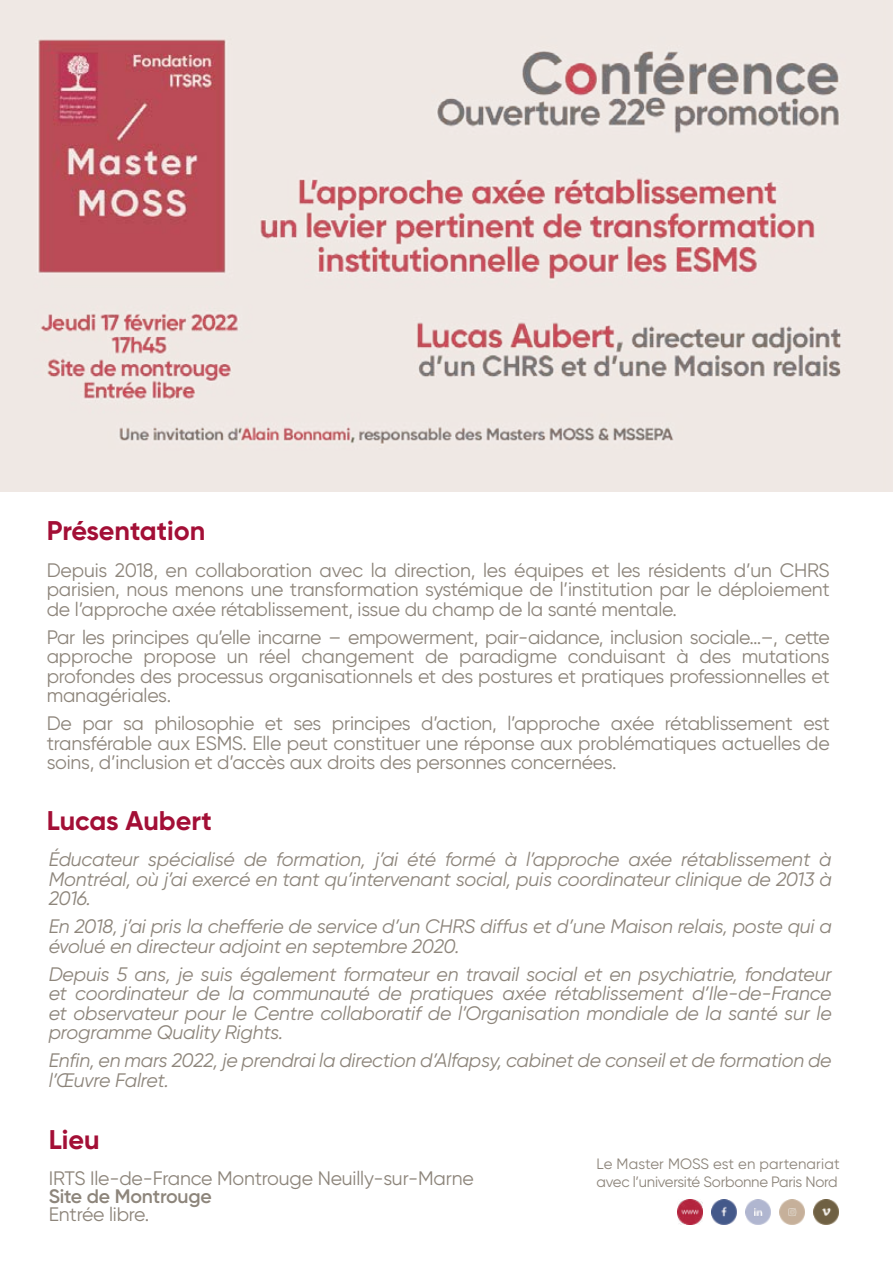
<style>
.page{position:relative;width:893px;height:1263px;background:#fff}
.page>*{position:absolute;margin:0;border:0;box-sizing:border-box;transform-origin:0 0}
.t1{font:700 27px "Gilroy";color:#a30f36}
.t2{font:19.5px/19.5px "Gilroy";letter-spacing:-.01em;color:#8d857b;text-align:justify}
.t3{font:italic 19.5px/19.5px "Gilroy";letter-spacing:-.01em;color:#8d857b;text-align:justify}
.t4{font:600 19.5px "Gilroy";letter-spacing:-.01em;color:#8d857b}
.t5{font:15px/18px "Gilroy";letter-spacing:-.02em;color:#8d857b}
</style>
<div class="page">
<img style="left:0;top:0;width:893px;height:492px">
<img style="left:813px;top:1199px;width:26px;height:26px">
<img style="left:779px;top:1199px;width:26px;height:26px">
<img style="left:711px;top:1199px;width:26px;height:26px">
<img style="left:677px;top:1199px;width:26px;height:26px">
<img style="left:745px;top:1199px;width:26px;height:26px">
<h1 class="t1" style="left:47px;top:514px;width:160px">Présentation</h1>
<p class="t2" style="left:47px;top:560px;width:785px">Depuis 2018, en collaboration avec la direction, les équipes et les résidents d’un CHRS parisien, nous menons une transformation systémique de l’institution par le déploiement de l’approche axée rétablissement, issue du champ de la santé mentale.</p>
<p class="t2" style="left:47px;top:627px;width:784px">Par les principes qu’elle incarne – empowerment, pair-aidance, inclusion sociale…–, cette approche propose un réel changement de paradigme conduisant à des mutations profondes des processus organisationnels et des postures et pratiques professionnelles et managériales.</p>
<p class="t2" style="left:47px;top:714px;width:784px">De par sa philosophie et ses principes d’action, l’approche axée rétablissement est transférable aux ESMS. Elle peut constituer une réponse aux problématiques actuelles de soins, d’inclusion et d’accès aux droits des personnes concernées.</p>
<h1 class="t1" style="left:47px;top:803px;width:167px">Lucas Aubert</h1>
<p class="t3" style="left:49px;top:849px;width:785px">Éducateur spécialisé de formation, j’ai été formé à l’approche axée rétablissement à Montréal, où j’ai exercé en tant qu’intervenant social, puis coordinateur clinique de 2013 à 2016.</p>
<p class="t3" style="left:49px;top:916px;width:785px">En 2018, j’ai pris la chefferie de service d’un CHRS diffus et d’une Maison relais, poste qui a évolué en directeur adjoint en septembre 2020.</p>
<p class="t3" style="left:49px;top:964px;width:785px">Depuis 5 ans, je suis également formateur en travail social et en psychiatrie, fondateur et coordinateur de la communauté de pratiques axée rétablissement d’Ile-de-France et observateur pour le Centre collaboratif de l’Organisation mondiale de la santé sur le programme Quality Rights.</p>
<p class="t3" style="left:49px;top:1050px;width:784px">Enfin, en mars 2022, je prendrai la direction d’Alfapsy, cabinet de conseil et de formation de l’Œuvre Falret.</p>
<h1 class="t1" style="left:49px;top:1122px;width:52px">Lieu</h1>
<p class="t2" style="left:49px;top:1168px;width:426px">IRTS Ile-de-France Montrouge Neuilly-sur-Marne</p>
<p class="t4" style="left:49px;top:1184px;width:165px">Site de Montrouge</p>
<p class="t2" style="left:49px;top:1204px;width:102px">Entrée libre.</p>
<p class="t5" style="left:597px;top:1154px;width:245px">Le Master MOSS est en partenariat avec l’université Sorbonne Paris Nord</p>
</div>
